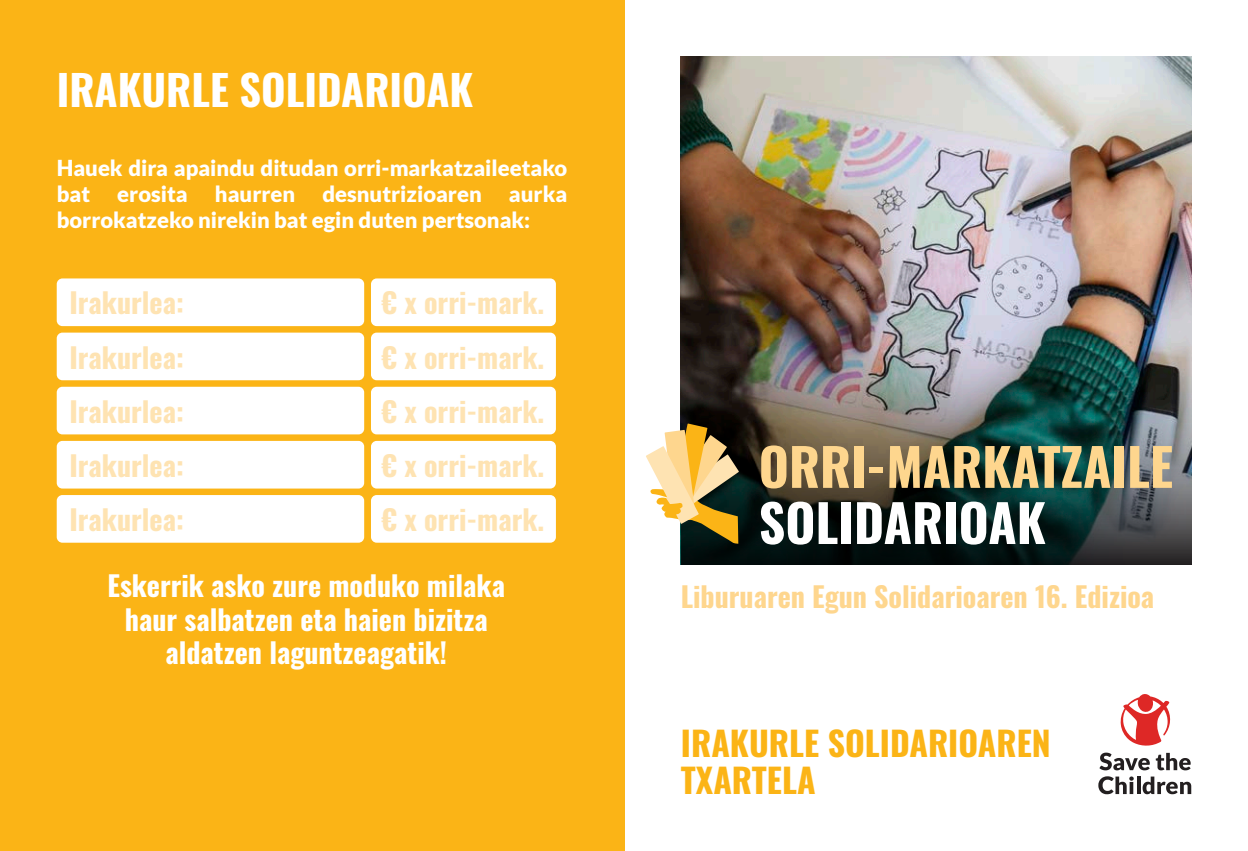
<style>
.page{position:relative;width:1248px;height:851px;background:#fff}
.page>*{position:absolute;margin:0;border:0;box-sizing:border-box;transform-origin:0 0}
.t1{font:51.6px/56px "Oswald";color:#fed68e}
.t2{font:42px "Oswald";color:#fff}
.t3{font:33.8px/36.6px "Oswald";color:#fbb416}
.t4{font:28px "Oswald";color:#fee3b2}
.t5{font:28px/33.6px "Oswald";color:#fff;text-align:center}
.t6{font:28px "Oswald";color:#fed68e}
.t7{font:900 22px/26px "Lato";color:#fff;text-align:justify}
.s1{color:#fff}
</style>
<div class="page">
<img style="left:680px;top:57px;width:510px;height:507px">
<img style="left:681px;top:356px;width:510px;height:208px">
<svg style="left:646px;top:423px;width:92px;height:120px"></svg>
<svg style="left:1099px;top:752px;width:50px;height:18px"></svg>
<svg style="left:1155px;top:752px;width:35px;height:18px"></svg>
<svg style="left:1098px;top:776px;width:35px;height:18px"></svg>
<svg style="left:1137px;top:776px;width:3px;height:18px"></svg>
<svg style="left:1142px;top:776px;width:49px;height:18px"></svg>
<svg style="left:1120px;top:694px;width:51px;height:52px"></svg>
<div style="left:0;top:0;width:624px;height:850px;background:#fbb416"></div>
<div style="left:57px;top:278px;width:307px;height:48px;background:#fff;border-radius:6px"></div>
<div style="left:371px;top:278px;width:185px;height:48px;background:#fff;border-radius:6px"></div>
<div style="left:57px;top:495px;width:307px;height:47px;background:#fff;border-radius:6px"></div>
<div style="left:371px;top:495px;width:185px;height:47px;background:#fff;border-radius:6px"></div>
<div style="left:57px;top:441px;width:307px;height:47px;background:#fff;border-radius:6px"></div>
<div style="left:371px;top:441px;width:185px;height:47px;background:#fff;border-radius:6px"></div>
<div style="left:57px;top:386px;width:307px;height:48px;background:#fff;border-radius:6px"></div>
<div style="left:371px;top:386px;width:185px;height:48px;background:#fff;border-radius:6px"></div>
<div style="left:57px;top:332px;width:307px;height:48px;background:#fff;border-radius:6px"></div>
<div style="left:371px;top:332px;width:185px;height:48px;background:#fff;border-radius:6px"></div>
<p class="t2" style="left:57px;top:52px;width:418px">IRAKURLE SOLIDARIOAK</p>
<p class="t7" style="left:57px;top:154px;width:512px">Hauek dira apaindu ditudan orri-markatzaileetako bat erosita haurren desnutrizioaren aurka borrokatzeko nirekin bat egin duten pertsonak:</p>
<p class="t4" style="left:70px;top:278px;width:116px">Irakurlea:</p>
<p class="t4" style="left:381px;top:278px;width:164px">€ x orri-mark.</p>
<p class="t4" style="left:70px;top:332px;width:116px">Irakurlea:</p>
<p class="t4" style="left:381px;top:332px;width:164px">€ x orri-mark.</p>
<p class="t4" style="left:70px;top:386px;width:116px">Irakurlea:</p>
<p class="t4" style="left:381px;top:386px;width:164px">€ x orri-mark.</p>
<p class="t4" style="left:70px;top:440px;width:116px">Irakurlea:</p>
<p class="t4" style="left:381px;top:440px;width:164px">€ x orri-mark.</p>
<p class="t4" style="left:70px;top:494px;width:116px">Irakurlea:</p>
<p class="t4" style="left:381px;top:494px;width:164px">€ x orri-mark.</p>
<p class="t5" style="left:108px;top:566px;width:399px">Eskerrik asko zure moduko milaka haur salbatzen eta haien bizitza aldatzen laguntzeagatik!</p>
<p class="t1" style="left:758px;top:433px;width:416px">ORRI-MARKATZAILE<br><span class="s1">SOLIDARIOAK</span></p>
<p class="t6" style="left:680px;top:571px;width:475px">Liburuaren Egun Solidarioaren 16. Edizioa</p>
<p class="t3" style="left:681px;top:721px;width:371px">IRAKURLE SOLIDARIOAREN<br>TXARTELA</p>
</div>
